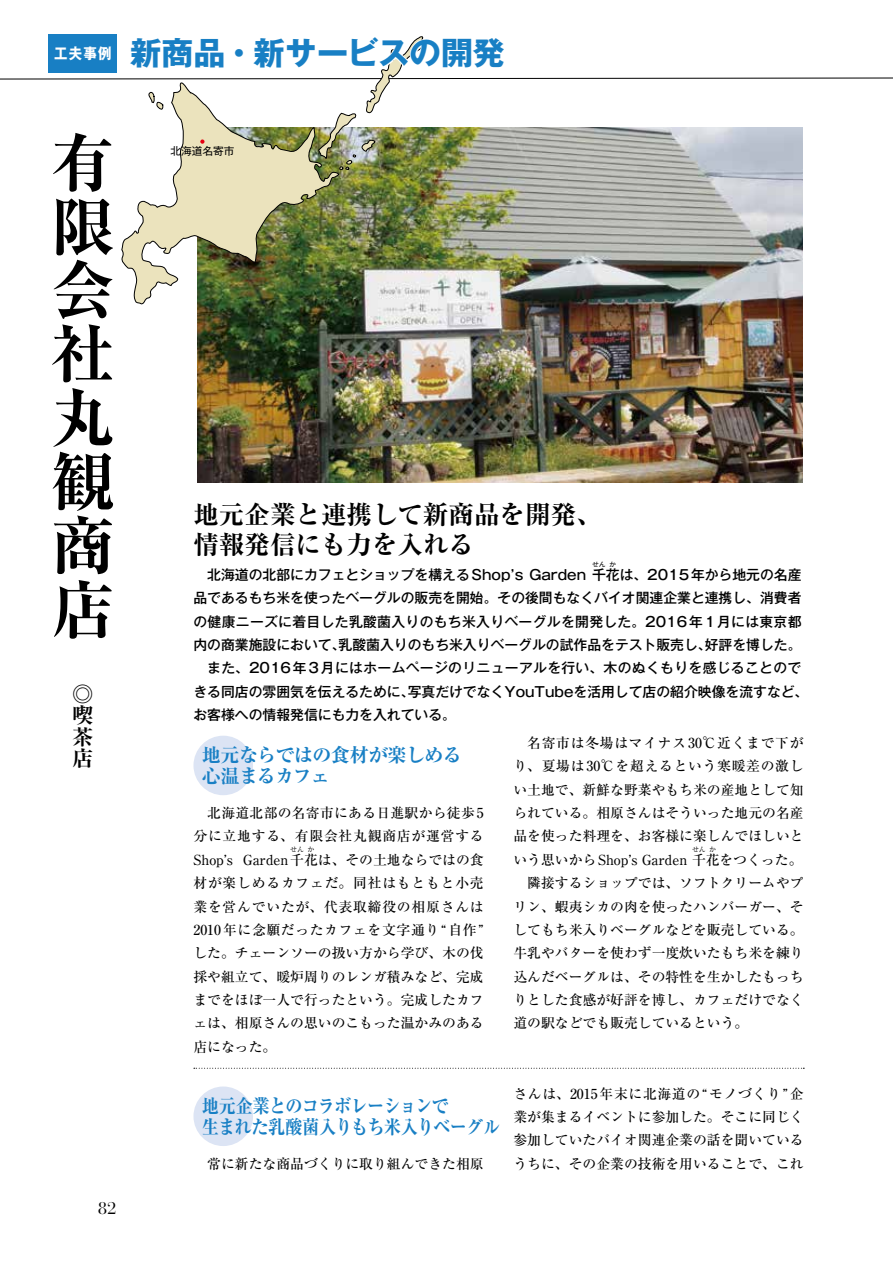
<style>
.page{position:relative;width:893px;height:1263px;background:#fff}
.page>*{position:absolute;margin:0;border:0;box-sizing:border-box;transform-origin:0 0}
.t1{font:700 expanded 63.75px/63.8px "Ryumin Pr 6 N";color:#000;text-align:justify}
.t2{font:700 31.95px "Gothic MB101 Pr 6 N";color:#187fc4}
.t3{font:700 expanded 25.5px/29.7px "Ryumin Pr 6 N";color:#000}
.t4{font:700 expanded 21.3px/21.3px "Ryumin Pr 6 N";color:#000;text-align:justify}
.t5{font:700 expanded 19.2px/21.3px "Ryumin Pr 6 N";letter-spacing:-.04em;color:#187fc4;scale:.9 1}
.t6{font:700 expanded 19.2px/21.3px "Ryumin Pr 6 N";letter-spacing:-.04em;color:#187fc4}
.t7{font:16.95px "Bauer Bodoni";color:#000}
.t8{font:500 13.8px/23.4px "Ryumin Pr 6 N";color:#000;text-align:justify}
.t9{font:500 13.8px "Gothic MB101 Pr 6 N";color:#000}
.t10{font:500 13.8px "Gothic MB101 Pr 6 N";letter-spacing:.025em;color:#000}
.t11{font:10.65px "Gothic MB101 Pr 6 N";color:#000}
.t12{font:500 6.9px "Ryumin Pr 6 N";color:#000}
.t13{font:500 6.9px "Gothic MB101 Pr 6 N";color:#000}
</style>
<div class="page">
<img style="left:198px;top:170px;width:604px;height:312px">
<div style="left:193px;top:736px;width:60px;height:59px;background:#dce4f4;border-radius:50%"></div>
<svg style="left:194px;top:1068px;width:610px;height:1px"></svg>
<img style="left:121px;top:170px;width:218px;height:134px">
<svg style="left:0;top:34px;width:893px;height:136px"></svg>
<div style="left:193px;top:1086px;width:60px;height:60px;background:#dce4f4;border-radius:50%"></div>
<h2 class="t2" style="left:54px;top:27px;width:452px"><sup>工夫事例</sup> 新商品・新サービスの開発</h2>
<h1 class="t1" style="left:51px;top:129px;width:64px">有限会社丸観商店</h1>
<h3 class="t4" style="left:72px;top:683px;width:22px">◎喫茶店</h3>
<p class="t7" style="left:98px;top:1198px;width:20px">82</p>
<p class="t11" style="left:171px;top:142px;width:65px">北海道名寄市</p>
<h3 class="t3" style="left:193px;top:499px;width:410px">地元企業と連携して新商品を開発、情報発信にも力を入れる</h3>
<p class="t9" style="left:207px;top:563px;width:596px">北海道の北部にカフェとショップを構えるShop’s Garden 千花は、2015年から地元の名産</p>
<p class="t13" style="left:592px;top:558px;width:15px">せん</p>
<p class="t13" style="left:609px;top:558px;width:8px">か</p>
<p class="t9" style="left:193px;top:586px;width:610px">品であるもち米を使ったベーグルの販売を開始。その後間もなくバイオ関連企業と連携し、消費者</p>
<p class="t10" style="left:193px;top:610px;width:610px">の健康ニーズに着目した乳酸菌入りのもち米入りベーグルを開発した。2016年1月には東京都</p>
<p class="t9" style="left:193px;top:633px;width:610px">内の商業施設において、乳酸菌入りのもち米入りベーグルの試作品をテスト販売し、好評を博した。</p>
<p class="t10" style="left:207px;top:657px;width:596px">また、2016年3月にはホームページのリニューアルを行い、木のぬくもりを感じることので</p>
<p class="t9" style="left:193px;top:680px;width:616px">きる同店の雰囲気を伝えるために、写真だけでなくYouTubeを活用して店の紹介映像を流すなど、</p>
<p class="t9" style="left:193px;top:703px;width:264px">お客様への情報発信にも力を入れている。</p>
<h3 class="t6" style="left:202px;top:743px;width:262px">地元ならではの食材が楽しめる心温まるカフェ</h3>
<p class="t8" style="left:193px;top:800px;width:292px;text-indent:14px">北海道北部の名寄市にある日進駅から徒歩5分に立地する、有限会社丸観商店が運営するShop’s Garden千花は、その土地ならではの食</p>
<p class="t12" style="left:290px;top:844px;width:15px">せん</p>
<p class="t12" style="left:307px;top:844px;width:8px">か</p>
<p class="t8" style="left:193px;top:871px;width:292px">材が楽しめるカフェだ。同社はもともと小売業を営んでいたが、代表取締役の相原さんは2010年に念願だったカフェを文字通り“自作”した。チェーンソーの扱い方から学び、木の伐採や組立て、暖炉周りのレンガ積みなど、完成までをほぼ一人で行ったという。完成したカフェは、相原さんの思いのこもった温かみのある店になった。</p>
<h3 class="t5" style="left:202px;top:1094px;width:333px">地元企業とのコラボレーションで<br>生まれた乳酸菌入りもち米入りベーグル</h3>
<p class="t8" style="left:207px;top:1151px;width:278px">常に新たな商品づくりに取り組んできた相原</p>
<p class="t8" style="left:513px;top:730px;width:292px;text-indent:14px">名寄市は冬場はマイナス30℃近くまで下がり、夏場は30℃を超えるという寒暖差の激しい土地で、新鮮な野菜やもち米の産地として知られている。相原さんはそういった地元の名産品を使った料理を、お客様に楽しんでほしいという思いからShop’s Garden 千花をつくった。</p>
<p class="t12" style="left:692px;top:844px;width:15px">せん</p>
<p class="t12" style="left:709px;top:844px;width:8px">か</p>
<p class="t8" style="left:513px;top:871px;width:292px;text-indent:14px">隣接するショップでは、ソフトクリームやプリン、蝦夷シカの肉を使ったハンバーガー、そしてもち米入りベーグルなどを販売している。牛乳やバターを使わず一度炊いたもち米を練り込んだベーグルは、その特性を生かしたもっちりとした食感が好評を博し、カフェだけでなく道の駅などでも販売しているという。</p>
<p class="t8" style="left:513px;top:1081px;width:292px">さんは、2015年末に北海道の“モノづくり”企業が集まるイベントに参加した。そこに同じく参加していたバイオ関連企業の話を聞いているうちに、その企業の技術を用いることで、これ</p>
</div>
